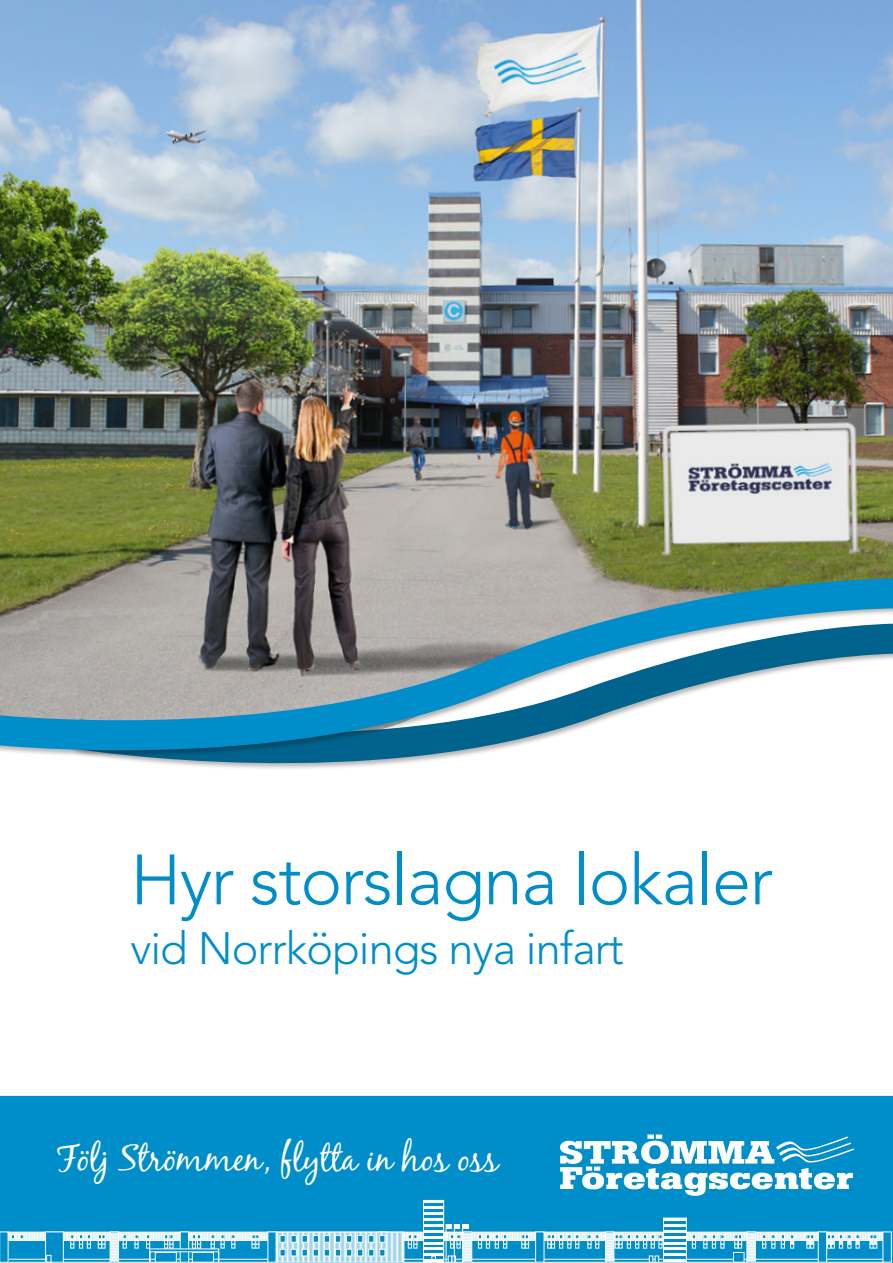
<style>
.page{position:relative;width:893px;height:1263px;background:#fff}
.page>*{position:absolute;margin:0;border:0;box-sizing:border-box;transform-origin:0 0}
.t1{font:300 70.35px "Avenir LT Std";letter-spacing:-.02em;color:#008eca}
.t2{font:300 45px "Avenir LT Std";letter-spacing:-.02em;color:#008eca}
.t3{font:36px "Black Jack";color:#fff}
</style>
<div class="page">
<img style="left:0;top:0;width:893px;height:550px">
<div style="left:0;top:1096px;width:893px;height:167px;background:#008eca"></div>
<svg style="left:147px;top:762px;width:265px;height:7px"></svg>
<svg style="left:0;top:550px;width:893px;height:212px"></svg>
<svg style="left:8px;top:1234px;width:875px;height:25px"></svg>
<div style="left:180px;top:1232px;width:9px;height:30px;background:#008eca"></div>
<div style="left:268px;top:1232px;width:8px;height:30px;background:#008eca"></div>
<div style="left:536px;top:1232px;width:8px;height:30px;background:#008eca"></div>
<div style="left:818px;top:1232px;width:9px;height:30px;background:#008eca"></div>
<div style="left:818px;top:1232px;width:9px;height:30px;border:1px solid #fff"></div>
<div style="left:883px;top:1232px;width:8px;height:30px;background:#008eca"></div>
<div style="left:663px;top:1218px;width:23px;height:44px;background:#008eca"></div>
<div style="left:663px;top:1218px;width:24px;height:44px;border:1px solid #fff"></div>
<div style="left:424px;top:1200px;width:20px;height:62px;background:#008eca"></div>
<div style="left:423px;top:1200px;width:21px;height:62px;border:1px solid #fff"></div>
<div style="left:0;top:1232px;width:8px;height:30px;background:#008eca"></div>
<div style="left:46px;top:1232px;width:17px;height:30px;background:#008eca"></div>
<div style="left:45px;top:1232px;width:18px;height:30px;border:1px solid #fff"></div>
<svg style="left:47px;top:1255px;width:4px;height:7px"></svg>
<svg style="left:278px;top:1256px;width:121px;height:4px"></svg>
<hr style="left:300px;top:1232px;width:1px;height:30px;background:#fff">
<hr style="left:298px;top:1232px;width:1px;height:30px;background:#fff">
<hr style="left:297px;top:1232px;width:1px;height:30px;background:#fff">
<hr style="left:296px;top:1232px;width:1px;height:30px;background:#fff">
<hr style="left:295px;top:1232px;width:1px;height:30px;background:#fff">
<hr style="left:293px;top:1232px;width:1px;height:30px;background:#fff">
<hr style="left:292px;top:1232px;width:1px;height:30px;background:#fff">
<hr style="left:291px;top:1232px;width:1px;height:30px;background:#fff">
<hr style="left:290px;top:1232px;width:1px;height:30px;background:#fff">
<hr style="left:288px;top:1232px;width:1px;height:30px;background:#fff">
<hr style="left:287px;top:1232px;width:1px;height:30px;background:#fff">
<hr style="left:286px;top:1232px;width:1px;height:30px;background:#fff">
<hr style="left:285px;top:1232px;width:1px;height:30px;background:#fff">
<hr style="left:283px;top:1232px;width:1px;height:30px;background:#fff">
<hr style="left:282px;top:1232px;width:1px;height:30px;background:#fff">
<hr style="left:281px;top:1232px;width:1px;height:30px;background:#fff">
<hr style="left:280px;top:1232px;width:1px;height:30px;background:#fff">
<hr style="left:279px;top:1232px;width:1px;height:30px;background:#fff">
<hr style="left:277px;top:1232px;width:1px;height:30px;background:#fff">
<hr style="left:276px;top:1232px;width:1px;height:30px;background:#fff">
<hr style="left:324px;top:1232px;width:1px;height:30px;background:#fff">
<hr style="left:323px;top:1232px;width:1px;height:30px;background:#fff">
<hr style="left:322px;top:1232px;width:1px;height:30px;background:#fff">
<hr style="left:321px;top:1232px;width:1px;height:30px;background:#fff">
<hr style="left:319px;top:1232px;width:1px;height:30px;background:#fff">
<hr style="left:318px;top:1232px;width:1px;height:30px;background:#fff">
<hr style="left:317px;top:1232px;width:1px;height:30px;background:#fff">
<hr style="left:316px;top:1232px;width:1px;height:30px;background:#fff">
<hr style="left:314px;top:1232px;width:1px;height:30px;background:#fff">
<hr style="left:313px;top:1232px;width:1px;height:30px;background:#fff">
<hr style="left:312px;top:1232px;width:1px;height:30px;background:#fff">
<hr style="left:311px;top:1232px;width:1px;height:30px;background:#fff">
<hr style="left:309px;top:1232px;width:1px;height:30px;background:#fff">
<hr style="left:308px;top:1232px;width:1px;height:30px;background:#fff">
<hr style="left:307px;top:1232px;width:1px;height:30px;background:#fff">
<hr style="left:306px;top:1232px;width:1px;height:30px;background:#fff">
<hr style="left:304px;top:1232px;width:1px;height:30px;background:#fff">
<hr style="left:303px;top:1232px;width:1px;height:30px;background:#fff">
<hr style="left:302px;top:1232px;width:1px;height:30px;background:#fff">
<hr style="left:301px;top:1232px;width:1px;height:30px;background:#fff">
<hr style="left:338px;top:1232px;width:1px;height:30px;background:#fff">
<hr style="left:337px;top:1232px;width:1px;height:30px;background:#fff">
<hr style="left:335px;top:1232px;width:1px;height:30px;background:#fff">
<hr style="left:334px;top:1232px;width:1px;height:30px;background:#fff">
<hr style="left:333px;top:1232px;width:1px;height:30px;background:#fff">
<hr style="left:332px;top:1232px;width:1px;height:30px;background:#fff">
<hr style="left:330px;top:1232px;width:1px;height:30px;background:#fff">
<hr style="left:329px;top:1232px;width:1px;height:30px;background:#fff">
<hr style="left:328px;top:1232px;width:1px;height:30px;background:#fff">
<hr style="left:327px;top:1232px;width:1px;height:30px;background:#fff">
<hr style="left:326px;top:1232px;width:1px;height:30px;background:#fff">
<hr style="left:340px;top:1232px;width:1px;height:30px;background:#fff">
<hr style="left:339px;top:1232px;width:1px;height:30px;background:#fff">
<hr style="left:365px;top:1232px;width:1px;height:30px;background:#fff">
<hr style="left:364px;top:1232px;width:1px;height:30px;background:#fff">
<hr style="left:363px;top:1232px;width:1px;height:30px;background:#fff">
<hr style="left:361px;top:1232px;width:1px;height:30px;background:#fff">
<hr style="left:360px;top:1232px;width:1px;height:30px;background:#fff">
<hr style="left:359px;top:1232px;width:1px;height:30px;background:#fff">
<hr style="left:358px;top:1232px;width:1px;height:30px;background:#fff">
<hr style="left:356px;top:1232px;width:1px;height:30px;background:#fff">
<hr style="left:355px;top:1232px;width:1px;height:30px;background:#fff">
<hr style="left:354px;top:1232px;width:1px;height:30px;background:#fff">
<hr style="left:353px;top:1232px;width:1px;height:30px;background:#fff">
<hr style="left:352px;top:1232px;width:1px;height:30px;background:#fff">
<hr style="left:350px;top:1232px;width:1px;height:30px;background:#fff">
<hr style="left:349px;top:1232px;width:1px;height:30px;background:#fff">
<hr style="left:348px;top:1232px;width:1px;height:30px;background:#fff">
<hr style="left:347px;top:1232px;width:1px;height:30px;background:#fff">
<hr style="left:345px;top:1232px;width:1px;height:30px;background:#fff">
<hr style="left:344px;top:1232px;width:1px;height:30px;background:#fff">
<hr style="left:343px;top:1232px;width:1px;height:30px;background:#fff">
<hr style="left:342px;top:1232px;width:1px;height:30px;background:#fff">
<hr style="left:390px;top:1232px;width:1px;height:30px;background:#fff">
<hr style="left:389px;top:1232px;width:1px;height:30px;background:#fff">
<hr style="left:387px;top:1232px;width:1px;height:30px;background:#fff">
<hr style="left:386px;top:1232px;width:1px;height:30px;background:#fff">
<hr style="left:385px;top:1232px;width:1px;height:30px;background:#fff">
<hr style="left:384px;top:1232px;width:1px;height:30px;background:#fff">
<hr style="left:382px;top:1232px;width:1px;height:30px;background:#fff">
<hr style="left:381px;top:1232px;width:1px;height:30px;background:#fff">
<hr style="left:380px;top:1232px;width:1px;height:30px;background:#fff">
<hr style="left:379px;top:1232px;width:1px;height:30px;background:#fff">
<hr style="left:377px;top:1232px;width:1px;height:30px;background:#fff">
<hr style="left:376px;top:1232px;width:1px;height:30px;background:#fff">
<hr style="left:375px;top:1232px;width:1px;height:30px;background:#fff">
<hr style="left:374px;top:1232px;width:1px;height:30px;background:#fff">
<hr style="left:373px;top:1232px;width:1px;height:30px;background:#fff">
<hr style="left:371px;top:1232px;width:1px;height:30px;background:#fff">
<hr style="left:370px;top:1232px;width:1px;height:30px;background:#fff">
<hr style="left:369px;top:1232px;width:1px;height:30px;background:#fff">
<hr style="left:368px;top:1232px;width:1px;height:30px;background:#fff">
<hr style="left:366px;top:1232px;width:1px;height:30px;background:#fff">
<hr style="left:403px;top:1232px;width:1px;height:30px;background:#fff">
<hr style="left:402px;top:1232px;width:1px;height:30px;background:#fff">
<hr style="left:401px;top:1232px;width:1px;height:30px;background:#fff">
<hr style="left:400px;top:1232px;width:1px;height:30px;background:#fff">
<hr style="left:399px;top:1232px;width:1px;height:30px;background:#fff">
<hr style="left:397px;top:1232px;width:1px;height:30px;background:#fff">
<hr style="left:396px;top:1232px;width:1px;height:30px;background:#fff">
<hr style="left:395px;top:1232px;width:1px;height:30px;background:#fff">
<hr style="left:394px;top:1232px;width:1px;height:30px;background:#fff">
<hr style="left:392px;top:1232px;width:1px;height:30px;background:#fff">
<hr style="left:391px;top:1232px;width:1px;height:30px;background:#fff">
<svg style="left:827px;top:1232px;width:56px;height:16px"></svg>
<svg style="left:687px;top:1232px;width:132px;height:30px"></svg>
<svg style="left:277px;top:1232px;width:147px;height:24px"></svg>
<svg style="left:64px;top:1232px;width:117px;height:30px"></svg>
<svg style="left:8px;top:1232px;width:47px;height:8px"></svg>
<svg style="left:544px;top:1232px;width:120px;height:30px"></svg>
<hr style="left:446px;top:1224px;width:1px;height:39px;background:#fff">
<hr style="left:454px;top:1224px;width:1px;height:39px;background:#fff">
<hr style="left:462px;top:1224px;width:1px;height:39px;background:#fff">
<svg style="left:444px;top:1224px;width:92px;height:38px"></svg>
<svg style="left:188px;top:1232px;width:80px;height:30px"></svg>
<hr style="left:424px;top:1200px;width:20px;height:3px;background:#fff">
<hr style="left:424px;top:1206px;width:20px;height:3px;background:#fff">
<hr style="left:424px;top:1212px;width:20px;height:3px;background:#fff">
<hr style="left:663px;top:1218px;width:23px;height:3px;background:#fff">
<hr style="left:663px;top:1224px;width:23px;height:3px;background:#fff">
<hr style="left:663px;top:1230px;width:23px;height:3px;background:#fff">
<hr style="left:663px;top:1236px;width:23px;height:3px;background:#fff">
<hr style="left:663px;top:1241px;width:23px;height:3px;background:#fff">
<hr style="left:663px;top:1247px;width:23px;height:3px;background:#fff">
<hr style="left:663px;top:1253px;width:23px;height:3px;background:#fff">
<hr style="left:663px;top:1259px;width:23px;height:3px;background:#fff">
<hr style="left:424px;top:1218px;width:20px;height:3px;background:#fff">
<hr style="left:424px;top:1224px;width:20px;height:3px;background:#fff">
<hr style="left:424px;top:1230px;width:20px;height:3px;background:#fff">
<hr style="left:424px;top:1236px;width:20px;height:3px;background:#fff">
<hr style="left:424px;top:1241px;width:20px;height:3px;background:#fff">
<hr style="left:424px;top:1247px;width:20px;height:3px;background:#fff">
<hr style="left:424px;top:1253px;width:20px;height:3px;background:#fff">
<hr style="left:424px;top:1259px;width:20px;height:3px;background:#fff">
<svg style="left:560px;top:1134px;width:294px;height:62px"></svg>
<h1 class="t1" style="left:130px;top:839px;width:644px">Hyr storslagna lokaler</h1>
<p class="t2" style="left:130px;top:922px;width:495px">vid Norrköpings nya infart</p>
<p class="t3" style="left:56px;top:1137px;width:444px">Följ Strömmen, flytta in hos oss</p>
</div>
